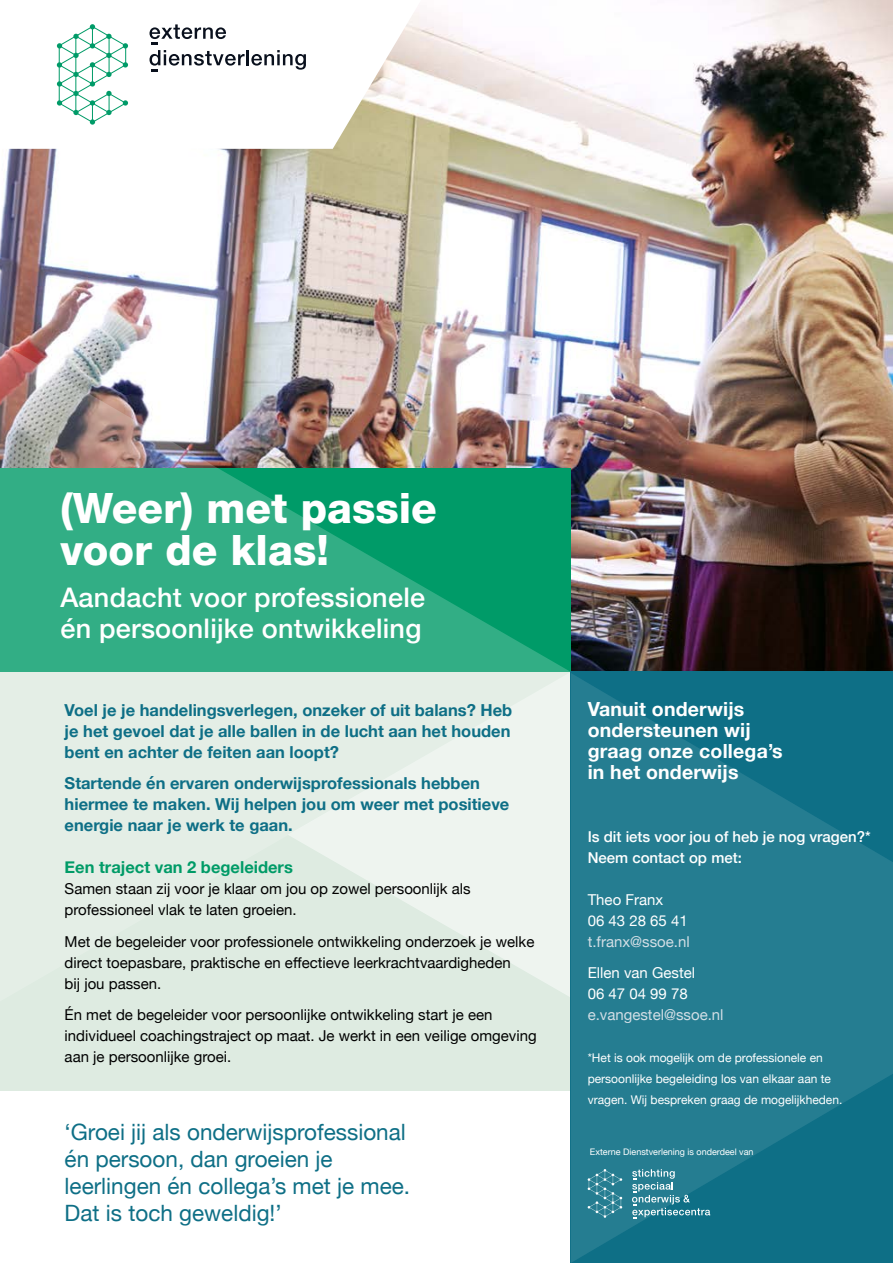
<style>
.page{position:relative;width:893px;height:1263px;background:#fff}
.page>*{position:absolute;margin:0;border:0;box-sizing:border-box;transform-origin:0 0}
.t1{font:800 42px "Helvetica Neue LT Std";color:#fff}
.t2{font:500 27px "Helvetica Neue";letter-spacing:.01em;color:#fff}
.t3{font:22.5px/27px "Helvetica Neue";color:#0e6f86}
.t4{font:700 19.5px/21px "Helvetica Neue";letter-spacing:.01em;color:#fff}
.t5{font:700 16.5px/21px "Helvetica Neue";color:#0e6f86}
.t6{font:700 16.5px "Helvetica Neue";color:#009b67}
.t7{font:15px/21px "Helvetica Neue";color:#000}
.t8{font:500 15px "Helvetica Neue";color:#fff}
.t9{font:15px "Helvetica Neue";color:#fff}
.t10{font:15px "Helvetica Neue";color:#d2dee5}
.t11{font:12px/21px "Helvetica Neue";color:#fff}
.t12{font:9px "Helvetica Neue";color:#fff}
</style>
<div class="page">
<div style="left:0;top:136px;width:893px;height:955px;background:#deebe1"></div>
<img style="left:0;top:0;width:893px;height:672px">
<svg style="left:0;top:0;width:421px;height:149px"></svg>
<svg style="left:150px;top:24px;width:95px;height:48px"></svg>
<hr style="left:246px;top:50px;width:3px;height:15px;background:#09101d">
<svg style="left:251px;top:50px;width:55px;height:20px"></svg>
<svg style="left:57px;top:24px;width:71px;height:101px"></svg>
<svg style="left:571px;top:673px;width:322px;height:590px;background:#1e788d"></svg>
<img style="left:0;top:288px;width:571px;height:767px">
<svg style="left:632px;top:1169px;width:78px;height:49px;background:#428e9f"></svg>
<svg style="left:588px;top:1169px;width:34px;height:49px;background:#3f8c9e"></svg>
<p class="t1" style="left:60px;top:482px;width:378px">(Weer) met passie</p>
<p class="t1" style="left:60px;top:524px;width:270px">voor de klas!</p>
<p class="t2" style="left:60px;top:575px;width:366px">Aandacht voor professionele</p>
<p class="t2" style="left:60px;top:607px;width:362px">én persoonlijke ontwikkeling</p>
<p class="t5" style="left:65px;top:700px;width:449px">Voel je je handelingsverlegen, onzeker of uit balans? Heb</p>
<p class="t5" style="left:65px;top:721px;width:447px">je het gevoel dat je alle ballen in de lucht aan het houden bent en achter de feiten aan loopt?</p>
<p class="t5" style="left:65px;top:773px;width:446px">Startende én ervaren onderwijsprofessionals hebben hiermee te maken. Wij helpen jou om weer met positieve energie naar je werk te gaan.</p>
<p class="t6" style="left:65px;top:854px;width:230px">Een traject van 2 begeleiders</p>
<p class="t7" style="left:65px;top:879px;width:408px">Samen staan zij voor je klaar om jou op zowel persoonlijk als professioneel vlak te laten groeien.</p>
<p class="t7" style="left:65px;top:932px;width:471px">Met de begeleider voor professionele ontwikkeling onderzoek je welke direct toepasbare, praktische en effectieve leerkrachtvaardigheden</p>
<p class="t7" style="left:65px;top:974px;width:98px">bij jou passen.</p>
<p class="t7" style="left:65px;top:1005px;width:474px">Én met de begeleider voor persoonlijke ontwikkeling start je een individueel coachingstraject op maat. Je werkt in een veilige omgeving aan je persoonlijke groei.</p>
<p class="t3" style="left:65px;top:1120px;width:347px">‘Groei jij als onderwijsprofessional én persoon, dan groeien je leerlingen én collega’s met je mee.<br>Dat is toch geweldig!’</p>
<p class="t4" style="left:588px;top:699px;width:165px">Vanuit onderwijs ondersteunen wij</p>
<p class="t4" style="left:588px;top:741px;width:197px">graag onze collega’s</p>
<p class="t4" style="left:588px;top:762px;width:152px">in het onderwijs</p>
<p class="t8" style="left:588px;top:824px;width:284px">Is dit iets voor jou of heb je nog vragen?*</p>
<p class="t8" style="left:588px;top:845px;width:156px">Neem contact op met:</p>
<p class="t9" style="left:588px;top:888px;width:77px">Theo Franx</p>
<p class="t9" style="left:588px;top:909px;width:102px">06 43 28 65 41</p>
<p class="t10" style="left:588px;top:930px;width:103px">t.franx@ssoe.nl</p>
<p class="t9" style="left:588px;top:962px;width:109px">Ellen van Gestel</p>
<p class="t9" style="left:588px;top:983px;width:102px">06 47 04 99 78</p>
<p class="t10" style="left:588px;top:1004px;width:137px">e.vangestel@ssoe.nl</p>
<p class="t11" style="left:588px;top:1048px;width:256px">*Het is ook mogelijk om de professionele en persoonlijke begeleiding los van elkaar aan te vragen. Wij bespreken graag de mogelijkheden.</p>
<p class="t12" style="left:590px;top:1145px;width:165px">Externe Dienstverlening is onderdeel van</p>
</div>
